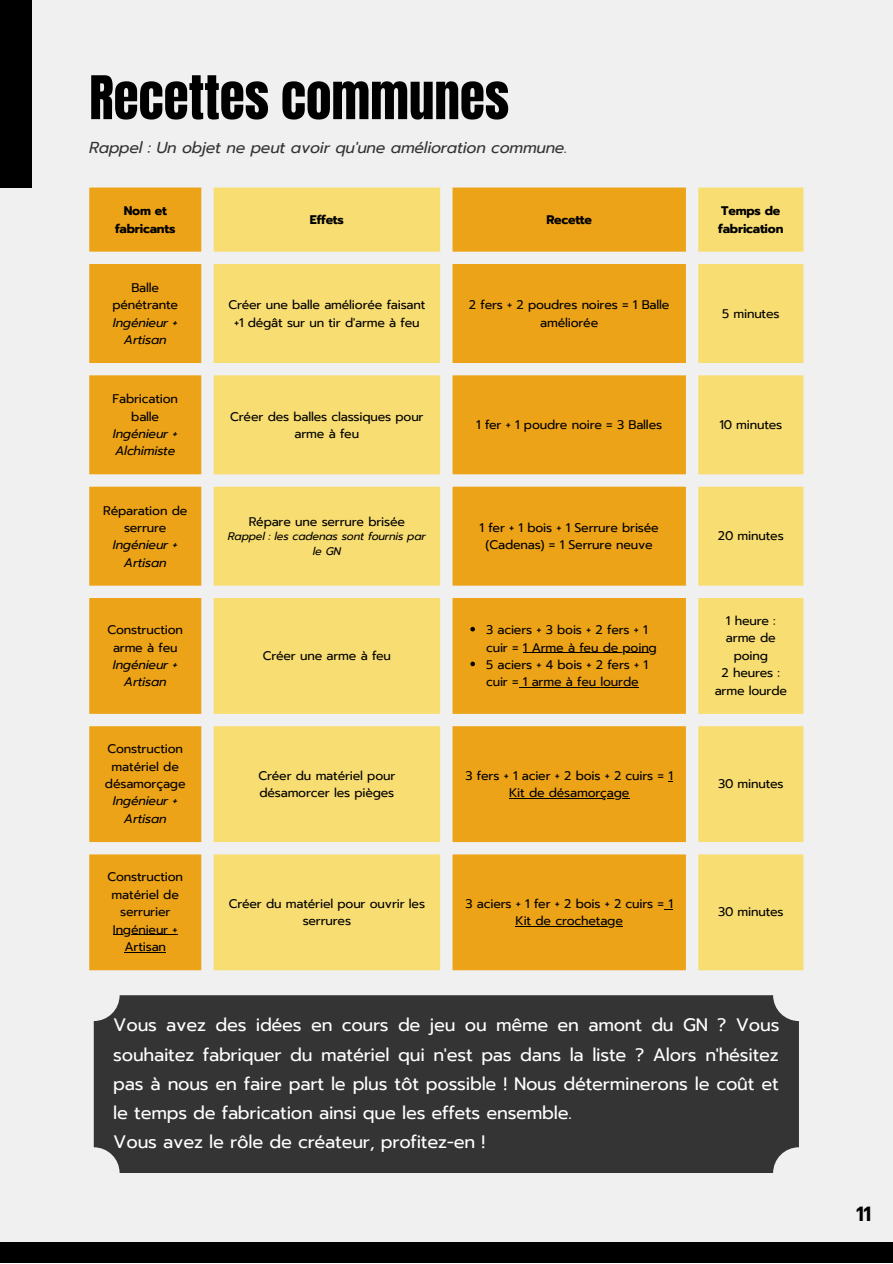
<style>
.page{position:relative;width:893px;height:1264px;background:#fff}
.page>*{position:absolute;margin:0;border:0;box-sizing:border-box;transform-origin:0 0}
.t1{font:51.15px "Anton";color:#000}
.t2{font:600 20.4px "Prompt";color:#000}
.t3{font:18px/29.2px "Prompt";letter-spacing:-.015em;color:#fff;text-align:justify}
.t4{font:italic 15.75px "Prompt";letter-spacing:-.015em;color:#343434}
.t5{font:12.45px/17.4px "Prompt";letter-spacing:-.015em;color:#000;text-align:center}
.t6{font:italic 12.45px/17.4px "Prompt";letter-spacing:-.015em;color:#000;text-align:center}
.t7{font:700 12.45px/17.4px "Prompt";letter-spacing:-.015em;color:#000;text-align:center}
.t8{font:italic 10.95px/14.7px "Prompt";letter-spacing:-.015em;color:#000;text-align:center}
</style>
<div class="page">
<div style="left:0;top:0;width:892px;height:1262px;background:#f1f0f0"></div>
<div style="left:0;top:0;width:31px;height:187px;background:#000"></div>
<div style="left:0;top:1242px;width:892px;height:20px;background:#000"></div>
<svg style="left:89px;top:187px;width:125px;height:783px;fill:#eda317"></svg>
<svg style="left:214px;top:187px;width:589px;height:783px;background:#f3ca62"></svg>
<svg style="left:470px;top:627px;width:5px;height:4px"></svg>
<hr style="left:523px;top:652px;width:133px;height:1px;background:#000">
<svg style="left:470px;top:661px;width:5px;height:5px"></svg>
<hr style="left:518px;top:687px;width:120px;height:1px;background:#000">
<hr style="left:509px;top:798px;width:120px;height:1px;background:#000">
<hr style="left:113px;top:934px;width:64px;height:1px;background:#000">
<hr style="left:124px;top:951px;width:42px;height:1px;background:#000">
<hr style="left:515px;top:926px;width:107px;height:1px;background:#000">
<div style="left:94px;top:995px;width:704px;height:178px;background:#343434;border-radius:26px"></div>
<p class="t1" style="left:89px;top:61px;width:421px">Recettes communes</p>
<p class="t4" style="left:89px;top:136px;width:479px">Rappel : Un objet ne peut avoir qu'une amélioration commune.</p>
<p class="t7" style="left:115px;top:203px;width:62px">Nom et fabricants</p>
<p class="t7" style="left:310px;top:211px;width:36px">Effets</p>
<p class="t7" style="left:546px;top:211px;width:47px">Recette</p>
<p class="t7" style="left:718px;top:203px;width:67px;text-align:left">Temps de fabrication</p>
<p class="t5" style="left:112px;top:279px;width:67px">Balle pénétrante</p>
<p class="t6" style="left:113px;top:314px;width:66px">Ingénieur +<br>Artisan</p>
<p class="t5" style="left:112px;top:390px;width:67px">Fabrication balle</p>
<p class="t6" style="left:113px;top:425px;width:66px;text-align:left">Ingénieur +<br>Alchimiste</p>
<p class="t5" style="left:103px;top:502px;width:86px">Réparation de serrure</p>
<p class="t6" style="left:113px;top:536px;width:66px">Ingénieur +<br>Artisan</p>
<p class="t5" style="left:107px;top:621px;width:77px">Construction arme à feu</p>
<p class="t6" style="left:113px;top:656px;width:66px">Ingénieur +<br>Artisan</p>
<p class="t5" style="left:105px;top:740px;width:82px">Construction matériel de désamorçage</p>
<p class="t6" style="left:113px;top:792px;width:66px">Ingénieur +<br>Artisan</p>
<p class="t5" style="left:107px;top:868px;width:77px">Construction matériel de serrurier</p>
<p class="t5" style="left:113px;top:920px;width:66px">Ingénieur +<br>Artisan</p>
<p class="t5" style="left:228px;top:296px;width:199px">Créer une balle améliorée faisant +1 dégât sur un tir d'arme à feu</p>
<p class="t5" style="left:469px;top:296px;width:202px">2 fers + 2 poudres noires = 1 Balle améliorée</p>
<p class="t5" style="left:722px;top:305px;width:59px">5 minutes</p>
<p class="t5" style="left:230px;top:408px;width:195px">Créer des balles classiques pour arme à feu</p>
<p class="t5" style="left:476px;top:416px;width:187px">1 fer + 1 poudre noire = 3 Balles</p>
<p class="t5" style="left:719px;top:416px;width:65px">10 minutes</p>
<p class="t5" style="left:249px;top:512px;width:158px">Répare une serrure brisée</p>
<p class="t8" style="left:228px;top:529px;width:199px">Rappel : les cadenas sont fournis par le GN</p>
<p class="t5" style="left:479px;top:519px;width:181px">1 fer + 1 bois + 1 Serrure brisée (Cadenas) = 1 Serrure neuve</p>
<p class="t5" style="left:718px;top:527px;width:67px">20 minutes</p>
<p class="t5" style="left:263px;top:647px;width:130px">Créer une arme à feu</p>
<p class="t5" style="left:486px;top:621px;width:172px;text-align:left">3 aciers + 3 bois + 2 fers + 1 cuir = 1 Arme à feu de poing</p>
<p class="t5" style="left:486px;top:656px;width:163px;text-align:left">5 aciers + 4 bois + 2 fers + 1 cuir = 1 arme à feu lourde</p>
<p class="t5" style="left:725px;top:612px;width:51px">1 heure : arme de poing</p>
<p class="t5" style="left:714px;top:664px;width:74px">2 heures : arme lourde</p>
<p class="t5" style="left:258px;top:767px;width:138px;text-align:left">Créer du matériel pour désamorcer les pièges</p>
<p class="t5" style="left:465px;top:767px;width:209px">3 fers + 1 acier + 2 bois + 2 cuirs = 1<br>Kit de désamorçage</p>
<p class="t5" style="left:718px;top:775px;width:67px">30 minutes</p>
<p class="t5" style="left:229px;top:895px;width:198px">Créer du matériel pour ouvrir les serrures</p>
<p class="t5" style="left:465px;top:895px;width:209px">3 aciers + 1 fer + 2 bois + 2 cuirs = 1<br>Kit de crochetage</p>
<p class="t5" style="left:718px;top:903px;width:67px">30 minutes</p>
<p class="t3" style="left:113px;top:1010px;width:667px">Vous avez des idées en cours de jeu ou même en amont du GN ? Vous souhaitez fabriquer du matériel qui n'est pas dans la liste ? Alors n'hésitez pas à nous en faire part le plus tôt possible ! Nous déterminerons le coût et le temps de fabrication ainsi que les effets ensemble.</p>
<p class="t3" style="left:113px;top:1127px;width:373px">Vous avez le rôle de créateur, profitez-en !</p>
<p class="t2" style="left:856px;top:1198px;width:17px">11</p>
</div>
